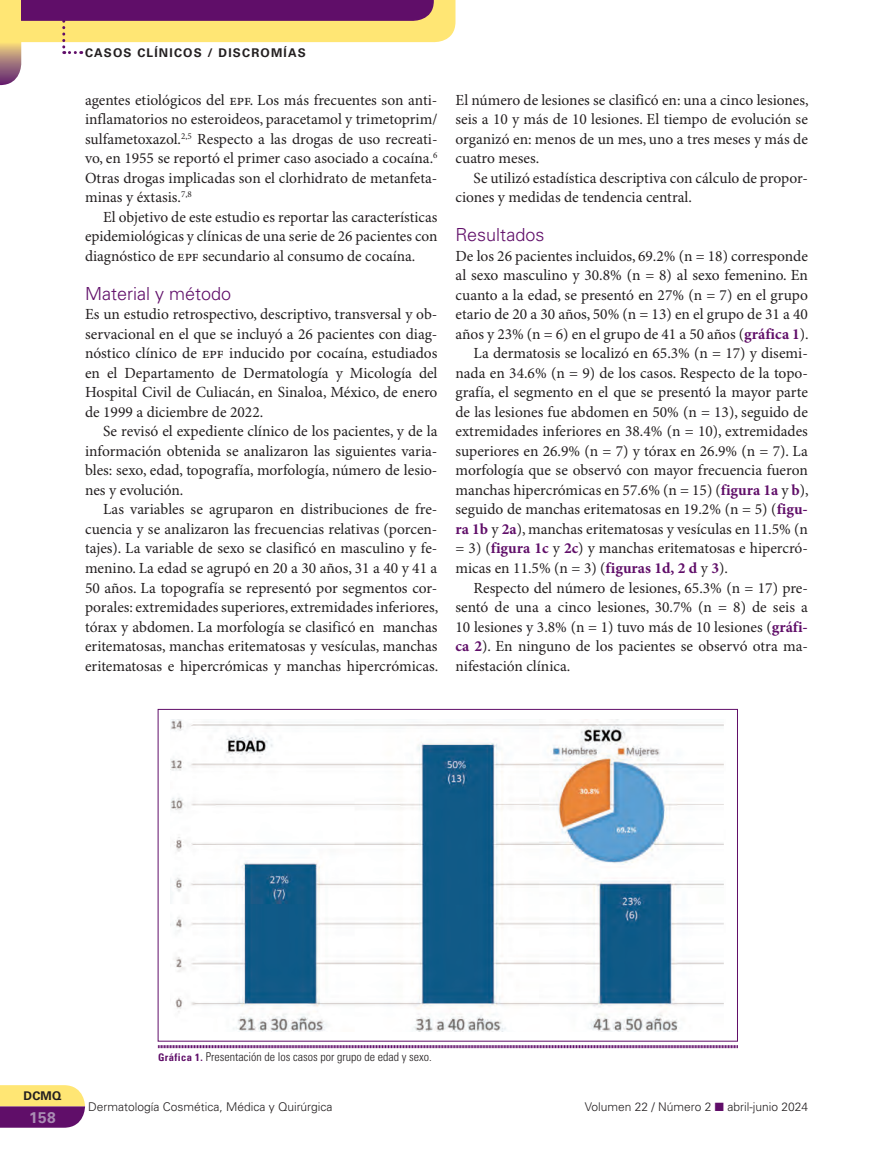
<style>
.page{position:relative;width:893px;height:1149px;background:#fff}
.page>*{position:absolute;margin:0;border:0;box-sizing:border-box;transform-origin:0 0}
.t1{font:300 18px "Univers LT Std";color:#600e69}
.t2{font:15.45px/19.5px "Minion Pro";color:#231f20;text-align:justify}
.t3{font:700 15.45px "Univers LT Std";color:#aa8cb4}
.t4{font:300 12px "Univers LT Std";color:#231f20}
.t5{font:300 condensed 12px "Univers LT Std";color:#231f20}
.t6{font:700 12px "Univers LT Std";letter-spacing:.1em;color:#231f20}
.s1{font-weight:700;color:#600e69}
.s2{font-weight:700;font-size:10.5px;color:#600e69}
.s3{color:#600e69}
</style>
<div class="page">
<svg style="left:0;top:0;width:455px;height:85px"></svg>
<svg style="left:0;top:1085px;width:85px;height:42px;background:#b48276"></svg>
<div style="left:0;top:0;width:21px;height:42px;background:#ffe674"></div>
<img style="left:170px;top:719px;width:554px;height:312px">
<svg style="left:158px;top:1045px;width:580px;height:3px;background:#9a669f"></svg>
<p class="t6" style="left:85px;top:46px;width:222px">CASOS CLÍNICOS / DISCROMÍAS</p>
<p class="t2" style="left:85px;top:90px;width:354px">agentes etiológicos del epf. Los más frecuentes son anti&shy;inflamatorios no esteroideos, paracetamol y trimetoprim/ sulfametoxazol.<sup>2,5</sup> Respecto a las drogas de uso recreati&shy;vo, en 1955 se reportó el primer caso asociado a cocaína.<sup>6<br></sup>Otras drogas implicadas son el clorhidrato de metanfeta&shy;minas y éxtasis.<sup>7,8</sup></p>
<p class="t2" style="left:85px;top:207px;width:354px;text-indent:18px">El objetivo de este estudio es reportar las características epidemiológicas y clínicas de una serie de 26 pacientes con diagnóstico de epf secundario al consumo de cocaína.</p>
<p class="t1" style="left:85px;top:282px;width:148px">Material y método</p>
<p class="t2" style="left:85px;top:305px;width:354px">Es un estudio retrospectivo, descriptivo, transversal y ob&shy;servacional en el que se incluyó a 26 pacientes con diag&shy;nóstico clínico de epf inducido por cocaína, estudiados en el Departamento de Dermatología y Micología del Hospital Civil de Culiacán, en Sinaloa, México, de enero de 1999 a diciembre de 2022.</p>
<p class="t2" style="left:85px;top:422px;width:354px;text-indent:18px">Se revisó el expediente clínico de los pacientes, y de la información obtenida se analizaron las siguientes varia&shy;bles: sexo, edad, topografía, morfología, número de lesio&shy;nes y evolución.</p>
<p class="t2" style="left:85px;top:500px;width:355px;text-indent:18px">Las variables se agruparon en distribuciones de fre&shy;cuencia y se analizaron las frecuencias relativas (porcen&shy;tajes). La variable de sexo se clasificó en masculino y fe&shy;menino. La edad se agrupó en 20 a 30 años, 31 a 40 y 41 a 50 años. La topografía se representó por segmentos cor&shy;porales: extremidades superiores, extremidades inferiores, tórax y abdomen. La morfología se clasificó en manchas eritematosas, manchas eritematosas y vesículas, manchas eritematosas e hipercrómicas y manchas hipercrómicas.</p>
<p class="t2" style="left:455px;top:90px;width:355px">El número de lesiones se clasificó en: una a cinco lesiones, seis a 10 y más de 10 lesiones. El tiempo de evolución se organizó en: menos de un mes, uno a tres meses y más de cuatro meses.</p>
<p class="t2" style="left:455px;top:168px;width:354px;text-indent:18px">Se utilizó estadística descriptiva con cálculo de propor&shy;ciones y medidas de tendencia central.</p>
<p class="t1" style="left:455px;top:224px;width:91px">Resultados</p>
<p class="t2" style="left:455px;top:246px;width:354px">De los 26 pacientes incluidos, 69.2% (n = 18) corresponde</p>
<p class="t2" style="left:455px;top:266px;width:354px">al sexo masculino y 30.8% (n = 8) al sexo femenino. En</p>
<p class="t2" style="left:455px;top:285px;width:354px">cuanto a la edad, se presentó en 27% (n = 7) en el grupo</p>
<p class="t2" style="left:455px;top:305px;width:354px">etario de 20 a 30 años, 50% (n = 13) en el grupo de 31 a 40</p>
<p class="t2" style="left:455px;top:324px;width:355px">años y 23% (n = 6) en el grupo de 41 a 50 años (<span class="s1">gráfica 1</span>).</p>
<p class="t2" style="left:473px;top:344px;width:336px">La dermatosis se localizó en 65.3% (n = 17) y disemi-</p>
<p class="t2" style="left:455px;top:363px;width:354px">nada en 34.6% (n = 9) de los casos. Respecto de la topo-</p>
<p class="t2" style="left:455px;top:383px;width:354px">grafía, el segmento en el que se presentó la mayor parte</p>
<p class="t2" style="left:455px;top:402px;width:354px">de las lesiones fue abdomen en 50% (n = 13), seguido de</p>
<p class="t2" style="left:455px;top:422px;width:354px">extremidades inferiores en 38.4% (n = 10), extremidades</p>
<p class="t2" style="left:455px;top:441px;width:354px">superiores en 26.9% (n = 7) y tórax en 26.9% (n = 7). La</p>
<p class="t2" style="left:455px;top:461px;width:354px">morfología que se observó con mayor frecuencia fueron</p>
<p class="t2" style="left:455px;top:480px;width:355px">manchas hipercrómicas en 57.6% (n = 15) (<span class="s1">figura 1a</span> y <span class="s1">b</span>),</p>
<p class="t2" style="left:455px;top:500px;width:354px">seguido de manchas eritematosas en 19.2% (n = 5) (<span class="s1">figu-</span></p>
<p class="t2" style="left:455px;top:519px;width:354px"><span class="s1">ra 1b</span> y <span class="s1">2a</span>), manchas eritematosas y vesículas en 11.5% (n</p>
<p class="t2" style="left:455px;top:539px;width:354px">= 3) (<span class="s1">figura 1c</span> y <span class="s1">2c</span>) y manchas eritematosas e hipercró-</p>
<p class="t2" style="left:455px;top:558px;width:274px">micas en 11.5% (n = 3) (<span class="s1">figuras 1d, 2 d</span> y <span class="s1">3</span>).</p>
<p class="t2" style="left:473px;top:578px;width:336px">Respecto del número de lesiones, 65.3% (n = 17) pre-</p>
<p class="t2" style="left:455px;top:597px;width:354px">sentó de una a cinco lesiones, 30.7% (n = 8) de seis a</p>
<p class="t2" style="left:455px;top:617px;width:354px">10 lesiones y 3.8% (n = 1) tuvo más de 10 lesiones (<span class="s1">gráfi-</span></p>
<p class="t2" style="left:455px;top:636px;width:354px"><span class="s1">ca 2</span>). En ninguno de los pacientes se observó otra ma-</p>
<p class="t2" style="left:455px;top:656px;width:116px">nifestación clínica.</p>
<p class="t6" style="left:23px;top:1088px;width:40px">DCMQ</p>
<p class="t3" style="left:29px;top:1107px;width:28px">158</p>
<p class="t5" style="left:158px;top:1049px;width:275px"><span class="s2">Gráfica 1.</span> Presentación de los casos por grupo de edad y sexo.</p>
<p class="t4" style="left:88px;top:1098px;width:246px">Dermatología Cosmética, Médica y Quirúrgica</p>
<p class="t4" style="left:585px;top:1099px;width:225px">Volumen 22 / Número 2 <span class="s3">■</span> abril-junio 2024</p>
</div>
